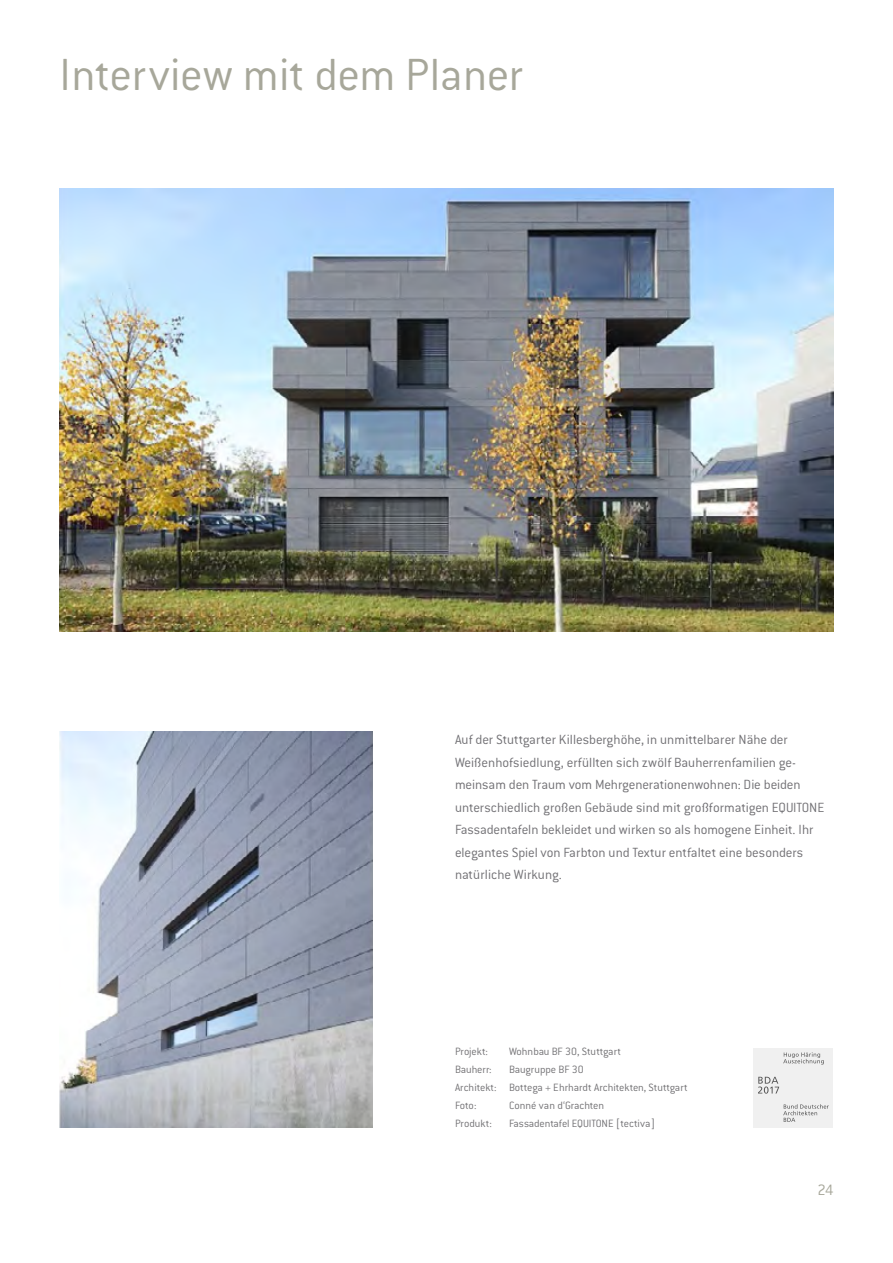
<style>
.page{position:relative;width:893px;height:1263px;background:#fff}
.page>*{position:absolute;margin:0;border:0;box-sizing:border-box;transform-origin:0 0}
.t1{font:300 49.5px "Conduit ITC Std";letter-spacing:-.005em;color:#a7a79a}
.t2{font:300 16.5px "Conduit ITC Std";color:#a7a79a}
.t3{font:300 14.7px/22.5px "Conduit ITC Std";letter-spacing:-.005em;color:#717074}
.t4{font:300 11.7px/18px "Conduit ITC Std";letter-spacing:-.005em;color:#727174}
</style>
<div class="page">
<img style="left:60px;top:731px;width:312px;height:396px">
<img style="left:60px;top:188px;width:773px;height:443px">
<div style="left:753px;top:1048px;width:80px;height:79px;background:#f0f0f0"></div>
<svg style="left:758px;top:1077px;width:21px;height:17px"></svg>
<svg style="left:783px;top:1052px;width:41px;height:12px"></svg>
<svg style="left:783px;top:1104px;width:46px;height:18px"></svg>
<h1 class="t1" style="left:60px;top:45px;width:466px">Interview mit dem Planer</h1>
<p class="t3" style="left:455px;top:728px;width:371px">Auf der Stuttgarter Killesberghöhe, in unmittelbarer Nähe der Weißenhofsiedlung, erfüllten sich zwölf Bauherrenfamilien ge&shy;meinsam den Traum vom Mehrgenerationenwohnen: Die beiden unterschiedlich großen Gebäude sind mit großformatigen EQUITONE Fassadentafeln bekleidet und wirken so als homogene Einheit. Ihr elegantes Spiel von Farbton und Textur entfaltet eine besonders natürliche Wirkung.</p>
<p class="t4" style="left:455px;top:1042px;width:34px">Projekt:</p>
<p class="t4" style="left:509px;top:1042px;width:114px">Wohnbau BF 30, Stuttgart</p>
<p class="t4" style="left:455px;top:1060px;width:38px">Bauherr:</p>
<p class="t4" style="left:455px;top:1060px;width:234px;text-indent:54px">Baugruppe BF 30<br>Architekt: Bottega + Ehrhardt Architekten, Stuttgart<br>Foto:</p>
<p class="t4" style="left:509px;top:1096px;width:97px">Conné van d‘Grachten</p>
<p class="t4" style="left:455px;top:1114px;width:38px">Produkt:</p>
<p class="t4" style="left:509px;top:1114px;width:148px">Fassadentafel EQUITONE [tectiva]</p>
<p class="t2" style="left:818px;top:1180px;width:17px">24</p>
</div>
